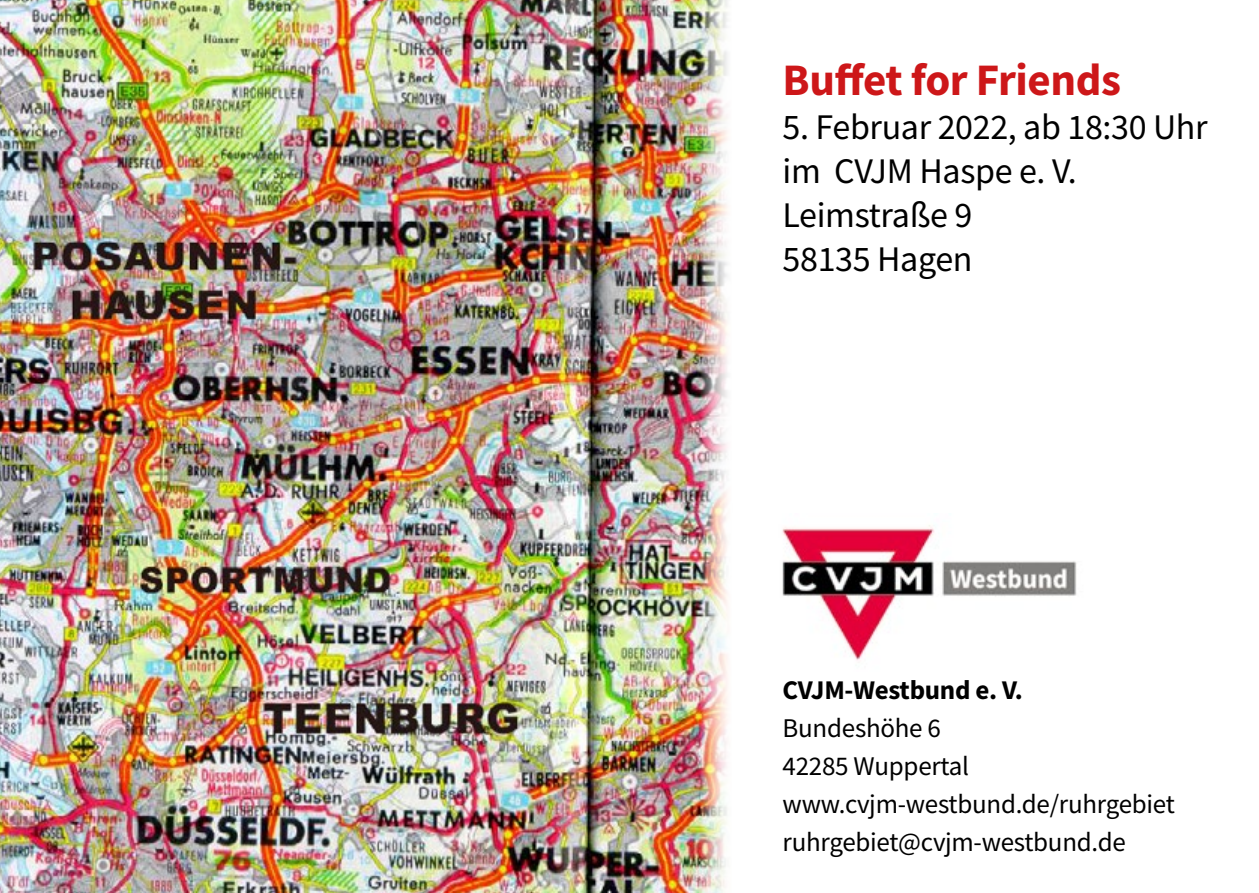
<style>
.page{position:relative;width:1259px;height:893px;background:#fff}
.page>*{position:absolute;margin:0;border:0;box-sizing:border-box;transform-origin:0 0}
.t1{font:700 45px "Source Sans Pro";letter-spacing:-.01em;color:#cd1719}
.t2{font:36px/44.1px "Source Sans Pro";letter-spacing:-.01em;color:#000}
.t3{font:27px/38.1px "Source Sans Pro";letter-spacing:-.01em;color:#000}
.t4{font:700 27px "Source Sans Pro";letter-spacing:-.01em;color:#000}
</style>
<div class="page">
<img style="left:0;top:0;width:728px;height:893px">
<img style="left:782px;top:525px;width:295px;height:136px">
<h1 class="t1" style="left:782px;top:50px;width:340px">Buffet for Friends</h1>
<h2 class="t2" style="left:782px;top:105px;width:426px">5. Februar 2022, ab 18:30 Uhr im CVJM Haspe e. V.<br>Leimstraße 9<br>58135 Hagen</h2>
<p class="t4" style="left:782px;top:671px;width:242px">CVJM-Westbund e. V.</p>
<p class="t3" style="left:782px;top:708px;width:394px">Bundeshöhe 6<br>42285 Wuppertal www.cvjm-westbund.de/ruhrgebiet ruhrgebiet@cvjm-westbund.de</p>
</div>
